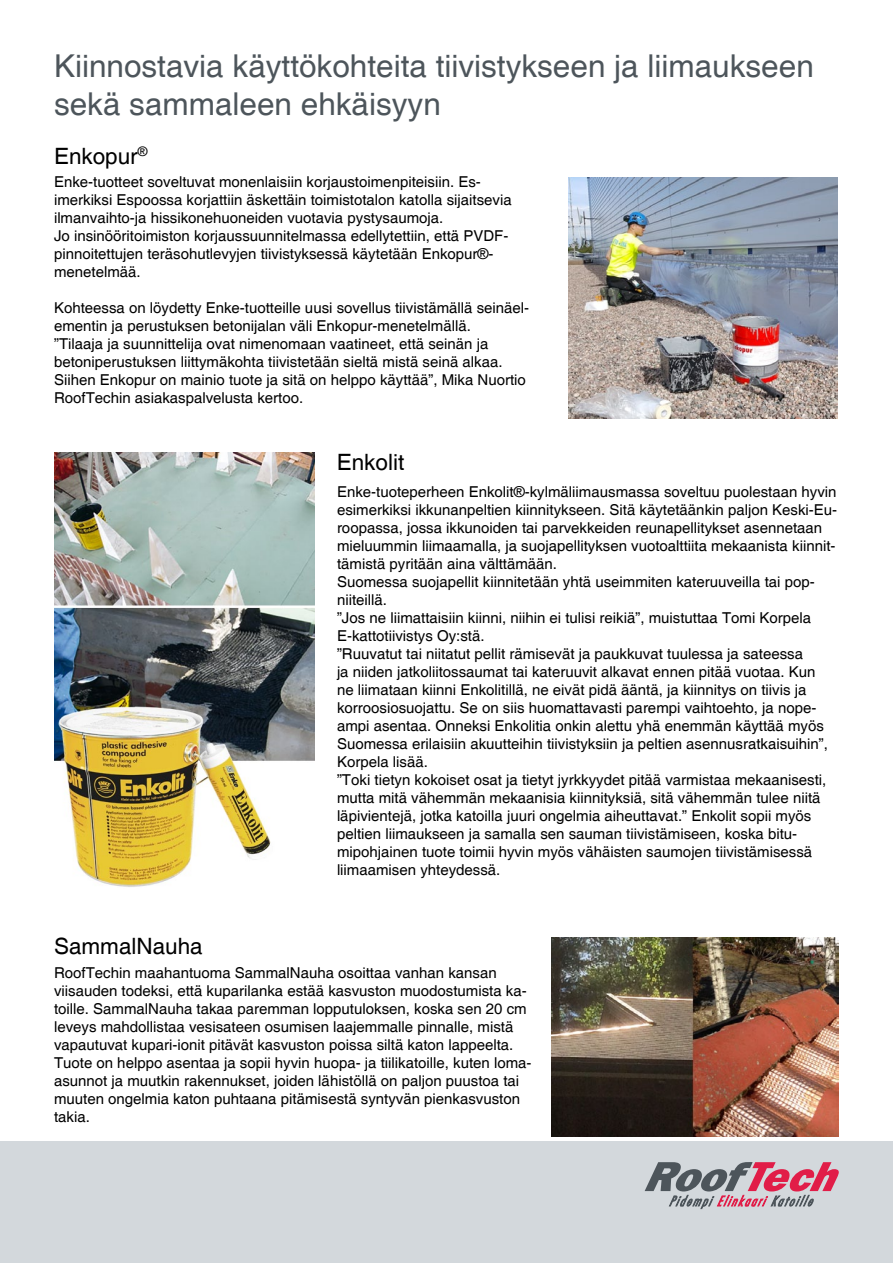
<style>
.page{position:relative;width:893px;height:1263px;background:#fff}
.page>*{position:absolute;margin:0;border:0;box-sizing:border-box;transform-origin:0 0}
.t1{font:31.5px/37.8px "Helvetica";color:#4d555b}
.t2{font:22.5px "Helvetica";color:#000}
.t3{font:15px/18px "Helvetica";color:#000}
</style>
<div class="page">
<div style="left:0;top:1142px;width:893px;height:121px;background:#d3d8dc"></div>
<svg style="left:645px;top:1162px;width:194px;height:47px"></svg>
<img style="left:568px;top:178px;width:270px;height:241px">
<img style="left:552px;top:938px;width:287px;height:198px">
<img style="left:54px;top:453px;width:260px;height:434px">
<p class="t1" style="left:54px;top:48px;width:761px">Kiinnostavia käyttökohteita tiivistykseen ja liimaukseen sekä sammaleen ehkäisyyn</p>
<p class="t2" style="left:54px;top:143px;width:95px">Enkopur<sup>®</sup></p>
<p class="t3" style="left:54px;top:174px;width:459px">Enke-tuotteet soveltuvat monenlaisiin korjaustoimenpiteisiin. Es&shy;imerkiksi Espoossa korjattiin äskettäin toimistotalon katolla sijaitsevia ilmanvaihto-ja hissikonehuoneiden vuotavia pystysaumoja.</p>
<p class="t3" style="left:54px;top:228px;width:456px">Jo insinööritoimiston korjaussuunnitelmassa edellytettiin, että PVDF&shy;pinnoitettujen teräsohutlevyjen tiivistyksessä käytetään Enkopur®- menetelmää.</p>
<p class="t3" style="left:54px;top:300px;width:477px">Kohteessa on löydetty Enke-tuotteille uusi sovellus tiivistämällä seinäel&shy;ementin ja perustuksen betonijalan väli Enkopur-menetelmällä.</p>
<p class="t3" style="left:54px;top:336px;width:473px">”Tilaaja ja suunnittelija ovat nimenomaan vaatineet, että seinän ja betoniperustuksen liittymäkohta tiivistetään sieltä mistä seinä alkaa.<br>Siihen Enkopur on mainio tuote ja sitä on helppo käyttää”, Mika Nuortio RoofTechin asiakaspalvelusta kertoo.</p>
<p class="t2" style="left:337px;top:449px;width:69px">Enkolit</p>
<p class="t2" style="left:54px;top:933px;width:150px">SammalNauha</p>
<p class="t3" style="left:337px;top:483px;width:502px">Enke-tuoteperheen Enkolit®-kylmäliimausmassa soveltuu puolestaan hyvin esimerkiksi ikkunanpeltien kiinnitykseen. Sitä käytetäänkin paljon Keski-Eu&shy;roopassa, jossa ikkunoiden tai parvekkeiden reunapellitykset asennetaan mieluummin liimaamalla, ja suojapellityksen vuotoalttiita mekaanista kiinnit&shy;tämistä pyritään aina välttämään.</p>
<p class="t3" style="left:337px;top:573px;width:479px">Suomessa suojapellit kiinnitetään yhtä useimmiten kateruuveilla tai pop&shy;niiteillä.</p>
<p class="t3" style="left:337px;top:609px;width:476px">”Jos ne liimattaisiin kiinni, niihin ei tulisi reikiä”, muistuttaa Tomi Korpela<br>E-kattotiivistys Oy:stä.</p>
<p class="t3" style="left:337px;top:645px;width:492px">”Ruuvatut tai niitatut pellit rämisevät ja paukkuvat tuulessa ja sateessa<br>ja niiden jatkoliitossaumat tai kateruuvit alkavat ennen pitää vuotaa. Kun ne liimataan kiinni Enkolitillä, ne eivät pidä ääntä, ja kiinnitys on tiivis ja korroosiosuojattu. Se on siis huomattavasti parempi vaihtoehto, ja nope&shy;ampi asentaa. Onneksi Enkolitia onkin alettu yhä enemmän käyttää myös Suomessa erilaisiin akuutteihin tiivistyksiin ja peltien asennusratkaisuihin”, Korpela lisää.</p>
<p class="t3" style="left:337px;top:771px;width:491px">”Toki tietyn kokoiset osat ja tietyt jyrkkyydet pitää varmistaa mekaanisesti, mutta mitä vähemmän mekaanisia kiinnityksiä, sitä vähemmän tulee niitä läpivientejä, jotka katoilla juuri ongelmia aiheuttavat.” Enkolit sopii myös peltien liimaukseen ja samalla sen sauman tiivistämiseen, koska bitu&shy;mipohjainen tuote toimii hyvin myös vähäisten saumojen tiivistämisessä liimaamisen yhteydessä.</p>
<p class="t3" style="left:54px;top:965px;width:479px">RoofTechin maahantuoma SammalNauha osoittaa vanhan kansan viisauden todeksi, että kuparilanka estää kasvuston muodostumista ka&shy;toille. SammalNauha takaa paremman lopputuloksen, koska sen 20 cm leveys mahdollistaa vesisateen osumisen laajemmalle pinnalle, mistä vapautuvat kupari-ionit pitävät kasvuston poissa siltä katon lappeelta.<br>Tuote on helppo asentaa ja sopii hyvin huopa- ja tiilikatoille, kuten loma&shy;asunnot ja muutkin rakennukset, joiden lähistöllä on paljon puustoa tai muuten ongelmia katon puhtaana pitämisestä syntyvän pienkasvuston takia.</p>
</div>
